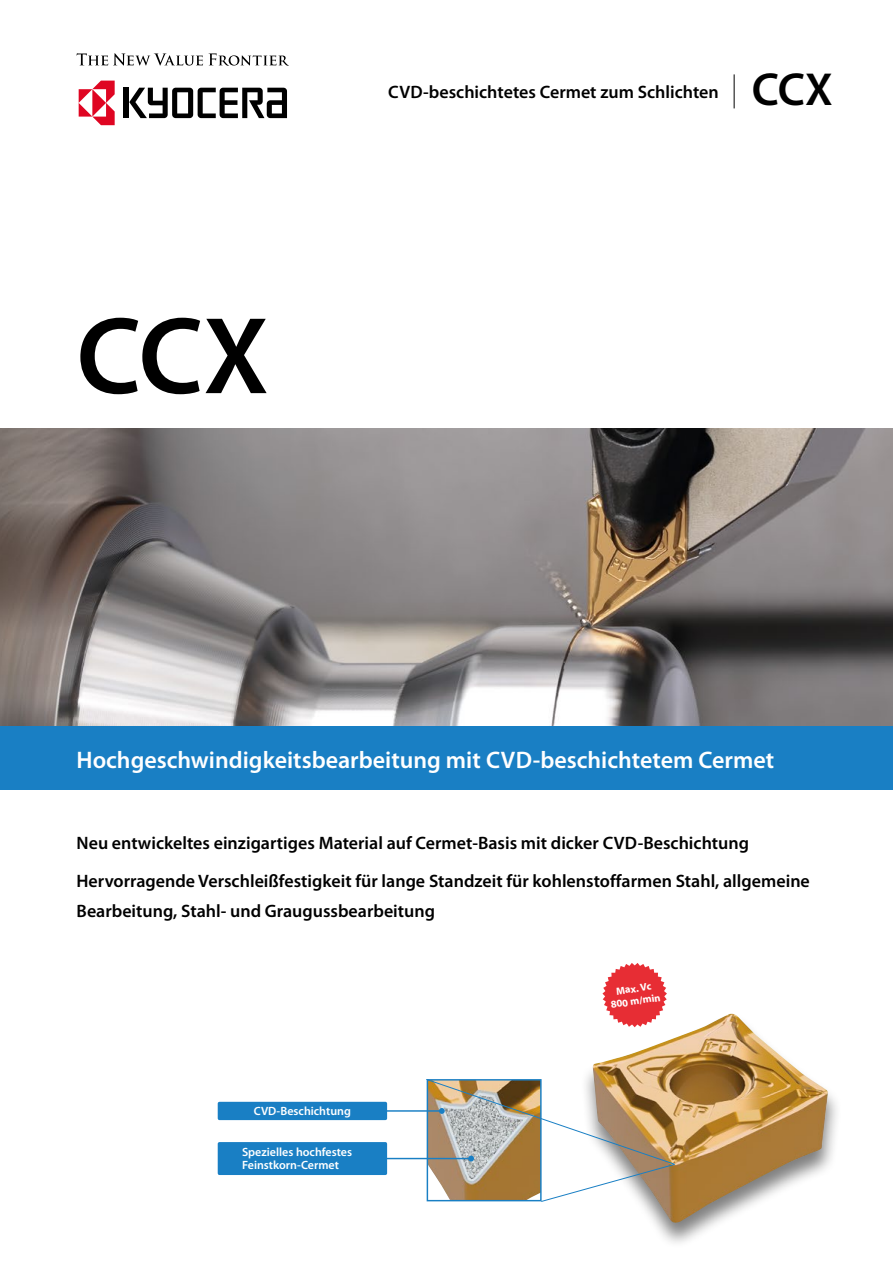
<style>
.page{position:relative;width:893px;height:1263px;background:#fff}
.page>*{position:absolute;margin:0;border:0;box-sizing:border-box;transform-origin:0 0}
.t1{font:600 110.25px "Myriad Pro";color:#000}
.t2{font:600 46.5px "Myriad Pro";color:#000}
.t3{font:600 24px "Myriad Pro";color:#fff}
.t4{font:600 18px/38.5px "Myriad Pro";color:#000}
.t5{font:600 12px/13.8px "Myriad Pro";color:#fff}
.t6{font:700 10.5px/12.6px "Myriad Pro";color:#fff;text-align:center}
</style>
<div class="page">
<svg style="left:77px;top:53px;width:126px;height:13px"></svg>
<svg style="left:209px;top:53px;width:80px;height:13px"></svg>
<div style="left:124px;top:88px;width:5px;height:30px;background:#000"></div>
<svg style="left:129px;top:88px;width:158px;height:30px"></svg>
<svg style="left:79px;top:81px;width:36px;height:44px"></svg>
<hr style="left:734px;top:74px;width:1px;height:34px;background:#000">
<svg style="left:602px;top:963px;width:65px;height:50px"></svg>
<img style="left:0;top:428px;width:893px;height:298px">
<div style="left:579px;top:1013px;width:263px;height:236px;background:#000;opacity:.5"></div>
<img style="left:593px;top:1014px;width:235px;height:209px">
<div style="left:218px;top:1102px;width:169px;height:18px;background:#197fc4;border-radius:2px"></div>
<div style="left:218px;top:1142px;width:169px;height:33px;background:#197fc4;border-radius:2px"></div>
<hr style="left:386px;top:1158px;width:85px;height:1px;background:#197fc4">
<hr style="left:386px;top:1110px;width:56px;height:2px;background:#197fc4">
<svg style="left:426px;top:1078px;width:249px;height:124px"></svg>
<div style="left:0;top:726px;width:893px;height:63px;background:#197fc4"></div>
<h1 class="t1" style="left:77px;top:295px;width:194px">CCX</h1>
<p class="t4" style="left:388px;top:73px;width:332px">CVD-beschichtetes Cermet zum Schlichten</p>
<h2 class="t2" style="left:752px;top:64px;width:83px">CCX</h2>
<h3 class="t3" style="left:77px;top:746px;width:699px">Hochgeschwindigkeitsbearbeitung mit CVD-beschichtetem Cermet</h3>
<p class="t4" style="left:77px;top:823px;width:735px">Neu entwickeltes einzigartiges Material auf Cermet-Basis mit dicker CVD-Beschichtung<br>Hervorragende Verschleißfestigkeit für lange Standzeit für kohlenstoffarmen Stahl, allgemeine</p>
<p class="t4" style="left:77px;top:892px;width:360px">Bearbeitung, Stahl- und Graugussbearbeitung</p>
<p class="t5" style="left:254px;top:1104px;width:98px">CVD-Beschichtung</p>
<p class="t5" style="left:242px;top:1145px;width:112px">Spezielles hochfestes<br>Feinstkorn-Cermet</p>
<p class="t6" style="left:608px;top:986px;width:52px;rotate:-9deg">Max. Vc<br>800 m/min</p>
</div>
